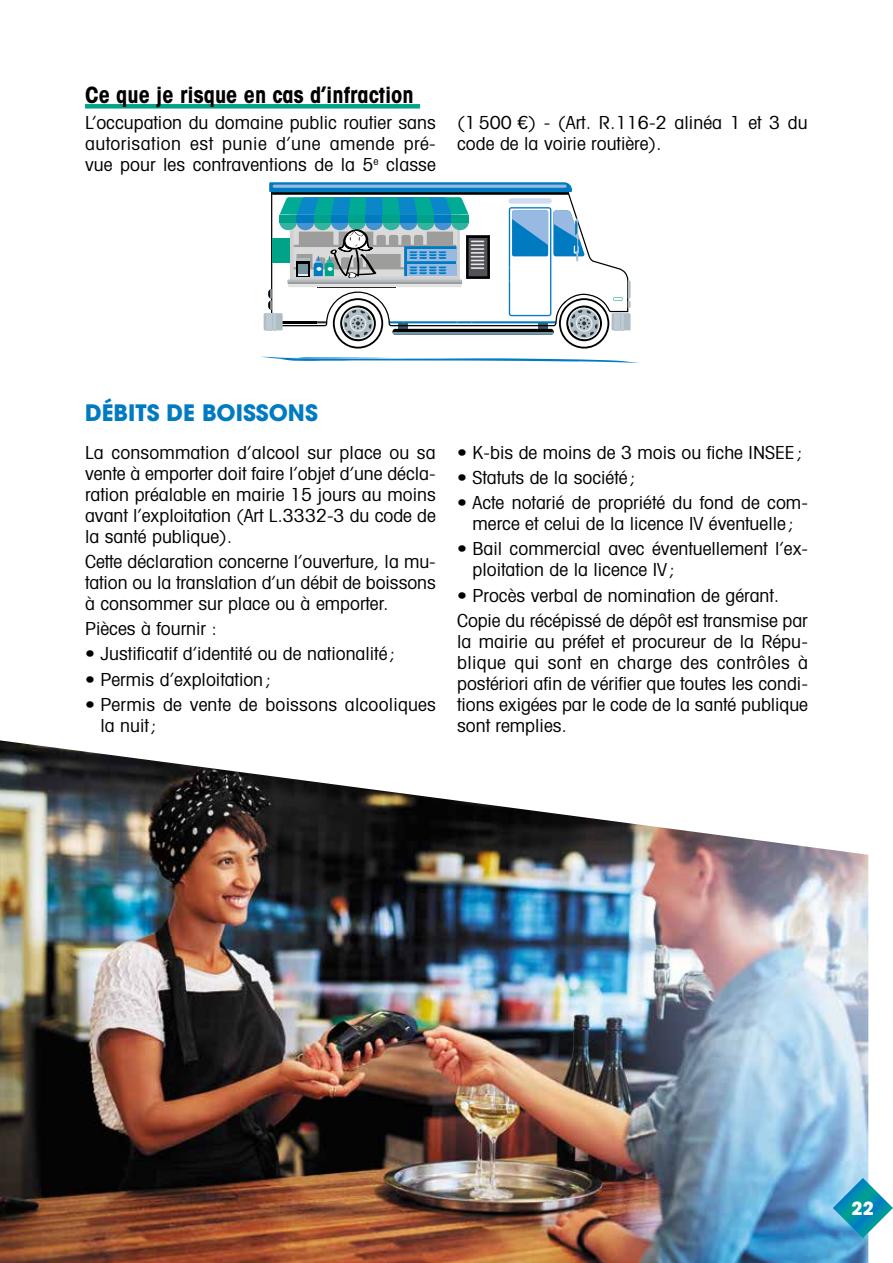
<style>
.page{position:relative;width:893px;height:1263px;background:#fff}
.page>*{position:absolute;margin:0;border:0;box-sizing:border-box;transform-origin:0 0}
.t1{font:700 condensed 22.5px "Avant Garde LT";color:#000}
.t2{font:700 22.5px "Avant Garde LT";color:#007bc2}
.t3{font:condensed 18px/21px "Avant Garde LT";color:#000;text-align:justify;scale:1.1 1}
.t4{font:700 18px "Avant Garde LT";color:#fff}
</style>
<div class="page">
<img style="left:0;top:740px;width:868px;height:523px">
<svg style="left:833px;top:1178px;width:60px;height:60px"></svg>
<div style="left:85px;top:104px;width:335px;height:5px;background:#00a288"></div>
<div style="left:612px;top:313px;width:19px;height:17px;background:#b0bdc5"></div>
<hr style="left:621px;top:313px;width:3px;height:17px;background:#becad1">
<svg style="left:628px;top:281px;width:3px;height:27px"></svg>
<div style="left:264px;top:313px;width:19px;height:17px;background:#b7c3cb"></div>
<div style="left:267px;top:313px;width:5px;height:17px;background:#becad1"></div>
<svg style="left:260px;top:356px;width:379px;height:7px"></svg>
<svg style="left:268px;top:182px;width:354px;height:167px"></svg>
<p class="t1" style="left:85px;top:81px;width:330px">Ce que je risque en cas d’infraction</p>
<p class="t3" style="left:85px;top:111px;width:320px">L’occupation du domaine public routier sans autorisation est punie d’une amende pré&shy;vue pour les contraventions de la 5<sup>e</sup> classe</p>
<p class="t3" style="left:457px;top:111px;width:320px">(1500 €) - (Art. R.116-2 alinéa 1 et 3 du code de la voirie routière).</p>
<p class="t2" style="left:85px;top:398px;width:234px">DÉBITS DE BOISSONS</p>
<p class="t3" style="left:85px;top:441px;width:320px">La consommation d’alcool sur place ou sa vente à emporter doit faire l’objet d’une décla&shy;ration préalable en mairie 15 jours au moins avant l’exploitation (Art L.3332-3 du code de la santé publique).</p>
<p class="t3" style="left:85px;top:550px;width:320px">Cette déclaration concerne l’ouverture, la mu&shy;tation ou la translation d’un débit de boissons à consommer sur place ou à emporter.</p>
<p class="t3" style="left:85px;top:618px;width:121px">Pièces à fournir :</p>
<p class="t3" style="left:85px;top:643px;width:284px">• Justificatif d’identité ou de nationalité ;</p>
<p class="t3" style="left:85px;top:668px;width:171px">• Permis d’exploitation;</p>
<p class="t3" style="left:100px;top:693px;width:307px;text-indent:-15px">• Permis de vente de boissons alcooliques la nuit;</p>
<p class="t3" style="left:457px;top:441px;width:316px">• K-bis de moins de 3 mois ou fiche INSEE;</p>
<p class="t3" style="left:457px;top:466px;width:164px">• Statuts de la société ;</p>
<p class="t3" style="left:457px;top:492px;width:320px;text-align:center">• Acte notarié de propriété du fond de com&shy;merce et celui de la licence IV éventuelle ;</p>
<p class="t3" style="left:472px;top:538px;width:306px;text-indent:-15px">• Bail commercial avec éventuellement l’ex&shy;ploitation de la licence IV;</p>
<p class="t3" style="left:457px;top:582px;width:320px;line-height:25.2px">• Procès verbal de nomination de gérant.<br>Copie du récépissé de dépôt est transmise par</p>
<p class="t3" style="left:457px;top:630px;width:321px">la mairie au préfet et procureur de la Répu&shy;blique qui sont en charge des contrôles à postériori afin de vérifier que toutes les condi&shy;tions exigées par le code de la santé publique sont remplies.</p>
<p class="t4" style="left:852px;top:1196px;width:24px">22</p>
</div>
